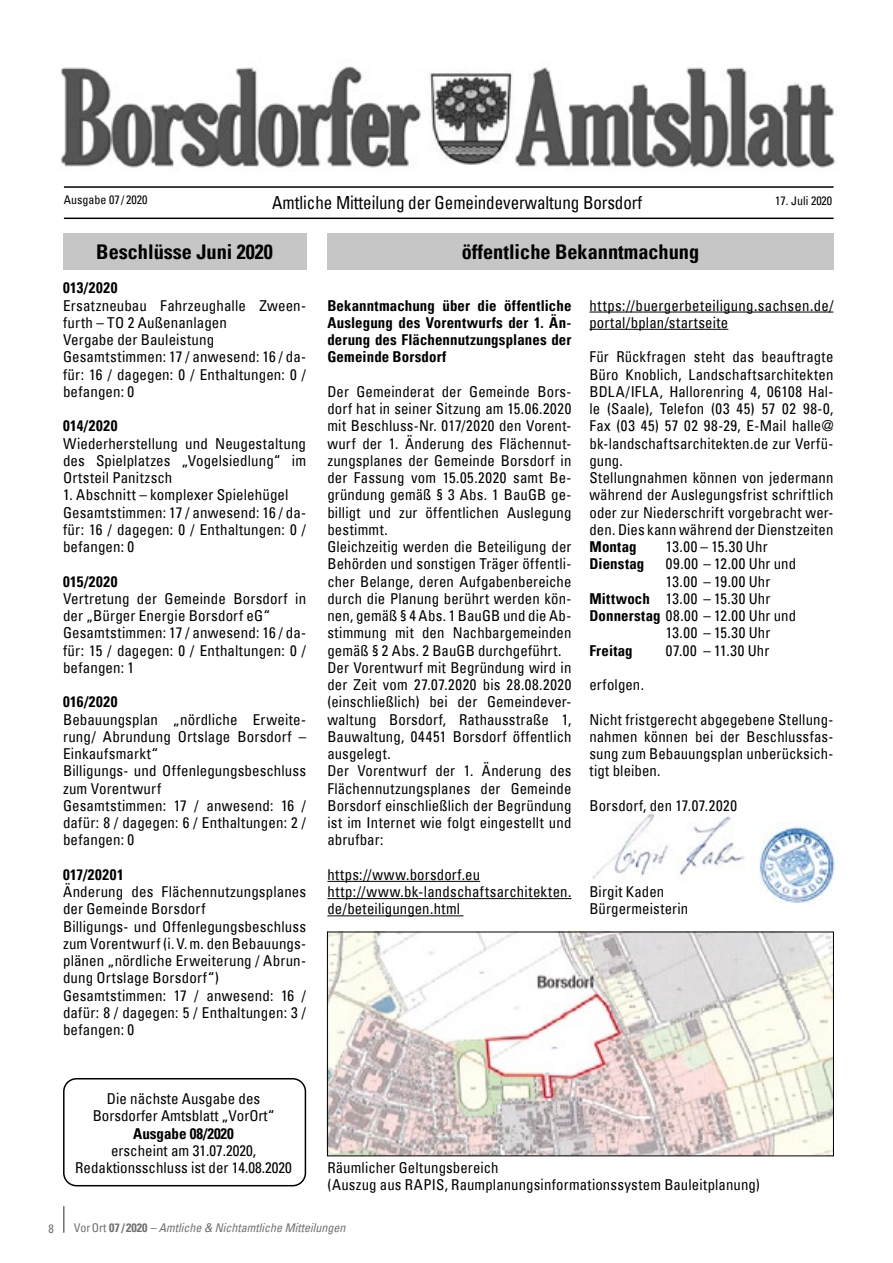
<style>
.page{position:relative;width:893px;height:1263px;background:#fff}
.page>*{position:absolute;margin:0;border:0;box-sizing:border-box;transform-origin:0 0}
.t1{font:700 condensed 20.25px "Univers";color:#000}
.t2{font:condensed 18px "Univers";letter-spacing:-.005em;color:#000;scale:.95 1}
.t3{font:condensed 15px/17.2px "Univers";letter-spacing:.005em;color:#000}
.t4{font:700 condensed 15px/17.2px "Univers";letter-spacing:.01em;color:#000;text-align:justify}
.t5{font:condensed 15px "Univers";letter-spacing:.025em;color:#000}
.t6{font:700 condensed 15px "Univers";letter-spacing:.04em;color:#000}
.t7{font:italic condensed 12px "Univers";color:#706f6f}
.t8{font:condensed 12px "Univers";color:#000}
.t9{font:condensed 12px "Univers";color:#706f6f}
.s1{font-weight:700}
.s2{font-style:normal}
.s3{font-weight:700;font-style:normal}
</style>
<div class="page">
<hr style="left:63px;top:1206px;width:2px;height:27px;background:#706f6f">
<img style="left:60px;top:66px;width:776px;height:102px">
<hr style="left:64px;top:186px;width:770px;height:2px;background:#000">
<hr style="left:64px;top:218px;width:770px;height:1px;background:#000">
<div style="left:63px;top:233px;width:243px;height:37px;background:#c6c6c6"></div>
<div style="left:327px;top:234px;width:506px;height:36px;background:#c6c6c6"></div>
<div style="left:63px;top:1078px;width:243px;height:108px;border:2px solid #000;border-radius:13px"></div>
<img style="left:592px;top:810px;width:153px;height:69px">
<img style="left:759px;top:821px;width:76px;height:83px">
<hr style="left:327px;top:881px;width:153px;height:1px;background:#000">
<hr style="left:327px;top:898px;width:244px;height:1px;background:#000">
<hr style="left:327px;top:915px;width:136px;height:1px;background:#000">
<hr style="left:589px;top:312px;width:244px;height:1px;background:#000">
<hr style="left:589px;top:329px;width:139px;height:1px;background:#000">
<img style="left:329px;top:934px;width:503px;height:220px">
<div style="left:327px;top:932px;width:507px;height:224px;border:1px solid #000"></div>
<p class="t2" style="left:272px;top:191px;width:391px">Amtliche Mitteilung der Gemeindeverwaltung Borsdorf</p>
<p class="t8" style="left:64px;top:192px;width:85px">Ausgabe 07 / 2020</p>
<p class="t8" style="left:775px;top:193px;width:59px">17. Juli 2020</p>
<h1 class="t1" style="left:96px;top:239px;width:178px">Beschlüsse Juni 2020</h1>
<p class="t4" style="left:63px;top:279px;width:56px">013/2020</p>
<p class="t3" style="left:63px;top:296px;width:245px">Ersatzneubau Fahrzeughalle Zween&shy;furth – TO 2 Außenanlagen<br>Vergabe der Bauleistung<br>Gesamtstimmen: 17 / anwesend: 16 / da&shy;für: 16 / dagegen: 0 / Enthaltungen: 0 / befangen: 0</p>
<p class="t4" style="left:63px;top:417px;width:56px">014/2020</p>
<p class="t3" style="left:63px;top:434px;width:245px;text-align:justify">Wiederherstellung und Neugestaltung des Spielplatzes „Vogelsiedlung“ im Ortsteil Panitzsch</p>
<p class="t3" style="left:63px;top:486px;width:245px">1. Abschnitt – komplexer Spielehügel<br>Gesamtstimmen: 17 / anwesend: 16 / da&shy;für: 16 / dagegen: 0 / Enthaltungen: 0 / befangen: 0</p>
<p class="t4" style="left:63px;top:572px;width:56px">015/2020</p>
<p class="t3" style="left:63px;top:589px;width:245px">Vertretung der Gemeinde Borsdorf in der „Bürger Energie Borsdorf eG“<br>Gesamtstimmen: 17 / anwesend: 16 / da&shy;für: 15 / dagegen: 0 / Enthaltungen: 0 / befangen: 1</p>
<p class="t4" style="left:63px;top:693px;width:56px">016/2020</p>
<p class="t3" style="left:63px;top:710px;width:245px">Bebauungsplan „nördliche Erweite&shy;rung/ Abrundung Ortslage Borsdorf –<br>Einkaufsmarkt“<br>Billigungs- und Offenlegungsbeschluss zum Vorentwurf<br>Gesamtstimmen: 17 / anwesend: 16 / dafür: 8 / dagegen: 6 / Enthaltungen: 2 / befangen: 0</p>
<p class="t6" style="left:63px;top:865px;width:62px">017/20201</p>
<p class="t3" style="left:63px;top:883px;width:245px">Änderung des Flächennutzungsplanes der Gemeinde Borsdorf<br>Billigungs- und Offenlegungsbeschluss zum Vorentwurf (i.V.m. den Bebauungs&shy;plänen „nördliche Erweiterung / Abrun&shy;dung Ortslage Borsdorf“)<br>Gesamtstimmen: 17 / anwesend: 16 / dafür: 8 / dagegen: 5 / Enthaltungen: 3 / befangen: 0</p>
<h1 class="t1" style="left:462px;top:239px;width:239px">öffentliche Bekanntmachung</h1>
<p class="t3" style="left:589px;top:296px;width:246px">https://buergerbeteiligung.sachsen.de/ portal/bplan/startseite</p>
<p class="t3" style="left:589px;top:348px;width:246px">Für Rückfragen steht das beauftragte Büro Knoblich, Landschaftsarchitekten BDLA/IFLA, Hallorenring 4, 06108 Hal&shy;le (Saale), Telefon (03 45) 57 02 98-0, Fax (03 45) 57 02 98-29, E-Mail halle@ bk-landschaftsarchitekten.de zur Verfü&shy;gung.<br>Stellungnahmen können von jedermann während der Auslegungsfrist schriftlich oder zur Niederschrift vorgebracht wer&shy;den. Dies kann während der Dienstzeiten</p>
<p class="t4" style="left:589px;top:538px;width:49px">Montag</p>
<p class="t3" style="left:666px;top:538px;width:103px">13.00 – 15.30 Uhr</p>
<p class="t4" style="left:589px;top:555px;width:56px">Dienstag</p>
<p class="t3" style="left:666px;top:555px;width:132px">09.00 – 12.00 Uhr und</p>
<p class="t3" style="left:666px;top:572px;width:106px">13.00 – 19.00 Uhr</p>
<p class="t3" style="left:589px;top:589px;width:182px"><span class="s1">Mittwoch</span> 13.00 – 15.30 Uhr</p>
<p class="t3" style="left:589px;top:607px;width:208px"><span class="s1">Donnerstag</span> 08.00 – 12.00 Uhr und</p>
<p class="t3" style="left:666px;top:624px;width:106px">13.00 – 15.30 Uhr</p>
<p class="t4" style="left:589px;top:641px;width:45px">Freitag</p>
<p class="t5" style="left:666px;top:640px;width:105px">07.00 – 11.30 Uhr</p>
<p class="t3" style="left:589px;top:676px;width:56px">erfolgen.</p>
<p class="t3" style="left:589px;top:710px;width:246px;text-align:justify">Nicht fristgerecht abgegebene Stellung&shy;nahmen können bei der Beschlussfas&shy;sung zum Bebauungsplan unberücksich&shy;tigt bleiben.</p>
<p class="t3" style="left:589px;top:796px;width:149px">Borsdorf, den 17.07.2020</p>
<p class="t4" style="left:327px;top:296px;width:245px">Bekanntmachung über die öffentliche Auslegung des Vorentwurfs der 1. Än&shy;derung des Flächennutzungsplanes der Gemeinde Borsdorf</p>
<p class="t3" style="left:327px;top:382px;width:246px">Der Gemeinderat der Gemeinde Bors&shy;dorf hat in seiner Sitzung am 15.06.2020 mit Beschluss-Nr. 017/2020 den Vorent&shy;wurf der 1. Änderung des Flächennut&shy;zungsplanes der Gemeinde Borsdorf in der Fassung vom 15.05.2020 samt Be&shy;gründung gemäß § 3 Abs. 1 BauGB ge&shy;billigt und zur öffentlichen Auslegung bestimmt.<br>Gleichzeitig werden die Beteiligung der Behörden und sonstigen Träger öffentli&shy;cher Belange, deren Aufgabenbereiche durch die Planung berührt werden kön&shy;nen, gemäß § 4 Abs. 1 BauGB und die Ab&shy;stimmung mit den Nachbargemeinden gemäß § 2 Abs. 2 BauGB durchgeführt.<br>Der Vorentwurf mit Begründung wird in der Zeit vom 27.07.2020 bis 28.08.2020 (einschließlich) bei der Gemeindever&shy;waltung Borsdorf, Rathausstraße 1, Bauwaltung, 04451 Borsdorf öffentlich ausgelegt.<br>Der Vorentwurf der 1. Änderung des Flächennutzungsplanes der Gemeinde Borsdorf einschließlich der Begründung ist im Internet wie folgt eingestellt und abrufbar:</p>
<p class="t3" style="left:327px;top:865px;width:246px">https://www.borsdorf.eu http://www.bk-landschaftsarchitekten. de/beteiligungen.html</p>
<p class="t3" style="left:589px;top:883px;width:100px">Birgit Kaden<br>Bürgermeisterin</p>
<p class="t3" style="left:93px;top:1090px;width:183px;text-align:center">Die nächste Ausgabe des<br>Borsdorfer Amtsblatt „VorOrt“</p>
<p class="t4" style="left:133px;top:1124px;width:102px">Ausgabe 08/2020</p>
<p class="t3" style="left:75px;top:1141px;width:218px;text-align:center">erscheint am 31.07.2020,<br>Redaktionsschluss ist der 14.08.2020</p>
<p class="t3" style="left:327px;top:1159px;width:434px">Räumlicher Geltungsbereich<br>(Auszug aus RAPIS, Raumplanungsinformationssystem Bauleitplanung)</p>
<p class="t9" style="left:49px;top:1221px;width:7px">8</p>
<p class="t7" style="left:74px;top:1220px;width:273px"><span class="s2">VorOrt</span> <span class="s3">07 / 2020</span> – Amtliche &amp; Nichtamtliche Mitteilungen</p>
</div>
